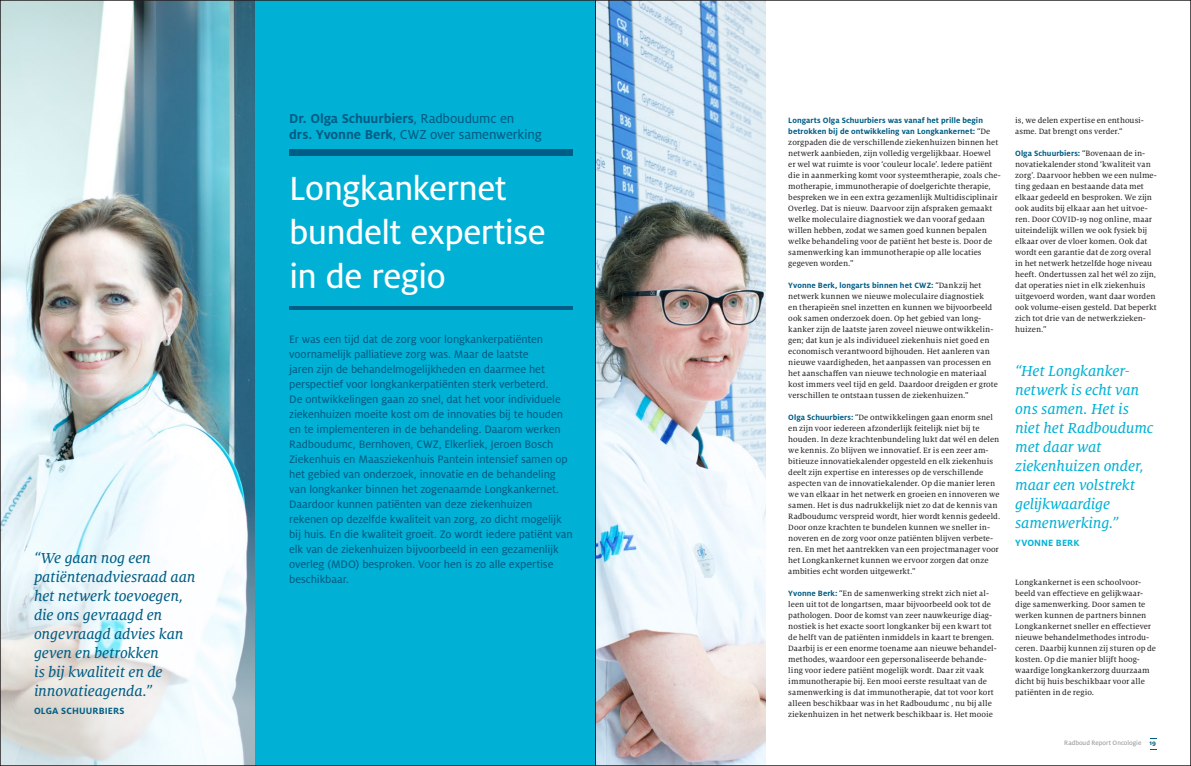
<style>
.page{position:relative;width:1191px;height:766px;background:#fff}
.page>*{position:absolute;margin:0;border:0;box-sizing:border-box;transform-origin:0 0}
.KOP_MIDDEL{font:37px/44px "Milo OT Text";letter-spacing:-.015em;color:#fff}
.QUOTE{font:16px/19px "Milo Serif OT Text Ita";letter-spacing:-.005em;color:#005d85}
.QUOTE-2{font:16px/19px "Milo Serif OT Text Ita";letter-spacing:-.01em;color:#00b1d5}
.SUBKOP{font:14.4px/16.4px "Milo OT Text";letter-spacing:-.01em;color:#005d85}
.INTRO_GROOT{font:12px/15px "Milo OT Text";letter-spacing:-.01em;color:#005d85}
.NAAM_BIJSCHRIFT{font:700 10px "Milo OT";letter-spacing:.015em;color:#005d85}
.NAAM_BIJSCHRIFT-2{font:700 10px "Milo OT";letter-spacing:.015em;color:#00b1d5}
.BODYTEKST{font:8.5px/11px "Milo Serif OT Text";letter-spacing:.005em;color:#231f20}
.t1{font:7px "Milo OT Text";letter-spacing:.005em;color:#939598}
.s1{font-family:"Milo OT";font-weight:700}
.s2{font-family:"Milo OT";font-weight:700;color:#005d85}
</style>
<div class="page">
<img style="left:596px;top:2px;width:169px;height:761px">
<img style="left:2px;top:2px;width:253px;height:493px">
<svg style="left:2px;top:495px;width:253px;height:268px"></svg>
<div style="left:255px;top:0;width:340px;height:765px;background:#00b1d5"></div>
<div style="left:289px;top:149px;width:284px;height:6px;background:#005d85"></div>
<hr style="left:289px;top:307px;width:284px;height:3px;background:#005d85">
<hr style="left:595px;top:0;width:1px;height:765px;background:#231f20">
<p class="QUOTE" style="left:34px;top:549px;width:163px">“We gaan nog een patiëntenadviesraad aan het netwerk toevoegen, die ons gevraagd en ongevraagd advies kan geven en betrokken<br>is bij kwaliteit en de innovatieagenda.”</p>
<p class="NAAM_BIJSCHRIFT" style="left:34px;top:705px;width:92px">OLGA SCHUURBIERS</p>
<p class="SUBKOP" style="left:289px;top:110px;width:254px"><span class="s1">Dr. Olga Schuurbiers</span>, Radboudumc en<br><span class="s1">drs. Yvonne Berk</span>, CWZ over samenwerking</p>
<p class="KOP_MIDDEL" style="left:289px;top:166px;width:258px">Longkankernet bundelt expertise in de regio</p>
<p class="INTRO_GROOT" style="left:289px;top:332px;width:285px">Er was een tijd dat de zorg voor longkankerpatiënten voornamelijk palliatieve zorg was. Maar de laatste<br>jaren zijn de behandelmogelijkheden en daarmee het perspectief voor longkankerpatiënten sterk verbeterd.<br>De ontwikkelingen gaan zo snel, dat het voor individuele ziekenhuizen moeite kost om de innovaties bij te houden en te implementeren in de behandeling. Daarom werken Radboudumc, Bernhoven, CWZ, Elkerliek, Jeroen Bosch Ziekenhuis en Maasziekenhuis Pantein intensief samen op het gebied van onderzoek, innovatie en de behandeling van longkanker binnen het zogenaamde Longkankernet.<br>Daardoor kunnen patiënten van deze ziekenhuizen rekenen op dezelfde kwaliteit van zorg, zo dicht mogelijk bij huis. En die kwaliteit groeit. Zo wordt iedere patiënt van elk van de ziekenhuizen bijvoorbeeld in een gezamenlijk overleg (MDO) besproken. Voor hen is zo alle expertise beschikbaar.</p>
<p class="BODYTEKST" style="left:788px;top:115px;width:214px"><span class="s2">Longarts Olga Schuurbiers was vanaf het prille begin betrokken bij de ontwikkeling van Longkankernet:</span> “De zorgpaden die de verschillende ziekenhuizen binnen het netwerk aanbieden, zijn volledig vergelijkbaar. Hoewel<br>er wel wat ruimte is voor ‘couleur locale’. Iedere patiënt die in aanmerking komt voor systeemtherapie, zoals che&shy;motherapie, immunotherapie of doelgerichte therapie, bespreken we in een extra gezamenlijk Multidisciplinair Overleg. Dat is nieuw. Daarvoor zijn afspraken gemaakt welke moleculaire diagnostiek we dan vooraf gedaan willen hebben, zodat we samen goed kunnen bepalen welke behandeling voor de patiënt het beste is. Door de samenwerking kan immunotherapie op alle locaties gegeven worden.”</p>
<p class="BODYTEKST" style="left:788px;top:280px;width:211px"><span class="s2">Yvonne Berk, longarts binnen het CWZ:</span> “Dankzij het netwerk kunnen we nieuwe moleculaire diagnostiek<br>en therapieën snel inzetten en kunnen we bijvoorbeeld ook samen onderzoek doen. Op het gebied van long&shy;kanker zijn de laatste jaren zoveel nieuwe ontwikkelin&shy;gen; dat kun je als individueel ziekenhuis niet goed en economisch verantwoord bijhouden. Het aanleren van nieuwe vaardigheden, het aanpassen van processen en het aanschaffen van nieuwe technologie en materiaal kost immers veel tijd en geld. Daardoor dreigden er grote verschillen te ontstaan tussen de ziekenhuizen.”</p>
<p class="BODYTEKST" style="left:788px;top:412px;width:213px"><span class="s2">Olga Schuurbiers:</span> “De ontwikkelingen gaan enorm snel en zijn voor iedereen afzonderlijk feitelijk niet bij te houden. In deze krachtenbundeling lukt dat wél en delen we kennis. Zo blijven we innovatief. Er is een zeer am&shy;bitieuze innovatiekalender opgesteld en elk ziekenhuis deelt zijn expertise en interesses op de verschillende aspecten van de innovatiekalender. Op die manier leren we van elkaar in het netwerk en groeien en innoveren we samen. Het is dus nadrukkelijk niet zo dat de kennis van Radboudumc verspreid wordt, hier wordt kennis gedeeld.<br>Door onze krachten te bundelen kunnen we sneller in&shy;noveren en de zorg voor onze patiënten blijven verbete&shy;ren. En met het aantrekken van een projectmanager voor het Longkankernet kunnen we ervoor zorgen dat onze ambities echt worden uitgewerkt.”</p>
<p class="BODYTEKST" style="left:788px;top:588px;width:210px"><span class="s2">Yvonne Berk:</span> “En de samenwerking strekt zich niet al&shy;leen uit tot de longartsen, maar bijvoorbeeld ook tot de pathologen. Door de komst van zeer nauwkeurige diag&shy;nostiek is het exacte soort longkanker bij een kwart tot de helft van de patiënten inmiddels in kaart te brengen.<br>Daarbij is er een enorme toename aan nieuwe behandel&shy;methodes, waardoor een gepersonaliseerde behande&shy;ling voor iedere patiënt mogelijk wordt. Daar zit vaak immunotherapie bij. Een mooi eerste resultaat van de samenwerking is dat immunotherapie, dat tot voor kort alleen beschikbaar was in het Radboudumc , nu bij alle ziekenhuizen in het netwerk beschikbaar is. Het mooie</p>
<p class="BODYTEKST" style="left:1015px;top:115px;width:130px">is, we delen expertise en enthousi&shy;asme. Dat brengt ons verder.“</p>
<p class="BODYTEKST" style="left:1015px;top:148px;width:143px"><span class="s2">Olga Schuurbiers:</span> “Bovenaan de in&shy;novatiekalender stond ‘kwaliteit van zorg’. Daarvoor hebben we een nulme&shy;ting gedaan en bestaande data met elkaar gedeeld en besproken. We zijn ook audits bij elkaar aan het uitvoe&shy;ren. Door COVID-19 nog online, maar uiteindelijk willen we ook fysiek bij elkaar over de vloer komen. Ook dat wordt een garantie dat de zorg overal in het netwerk hetzelfde hoge niveau heeft. Ondertussen zal het wél zo zijn, dat operaties niet in elk ziekenhuis uitgevoerd worden, want daar worden ook volume-eisen gesteld. Dat beperkt zich tot drie van de netwerkzieken&shy;huizen.”</p>
<p class="QUOTE-2" style="left:1015px;top:362px;width:140px">“Het Longkanker&shy;netwerk is echt van ons samen. Het is niet het Radboudumc met daar wat ziekenhuizen onder, maar een volstrekt gelijkwaardige samenwerking.”</p>
<p class="NAAM_BIJSCHRIFT-2" style="left:1015px;top:537px;width:66px">YVONNE BERK</p>
<p class="BODYTEKST" style="left:1015px;top:577px;width:142px">Longkankernet is een schoolvoor&shy;beeld van effectieve en gelijkwaar&shy;dige samenwerking. Door samen te werken kunnen de partners binnen Longkankernet sneller en effectiever nieuwe behandelmethodes introdu&shy;ceren. Daarbij kunnen zij sturen op de kosten. Op die manier blijft hoog&shy;waardige longkankerzorg duurzaam dicht bij huis beschikbaar voor alle patiënten in de regio.</p>
<p class="t1" style="left:1064px;top:739px;width:93px">Radboud Report Oncologie <span class="s2">19</span></p>
</div>
